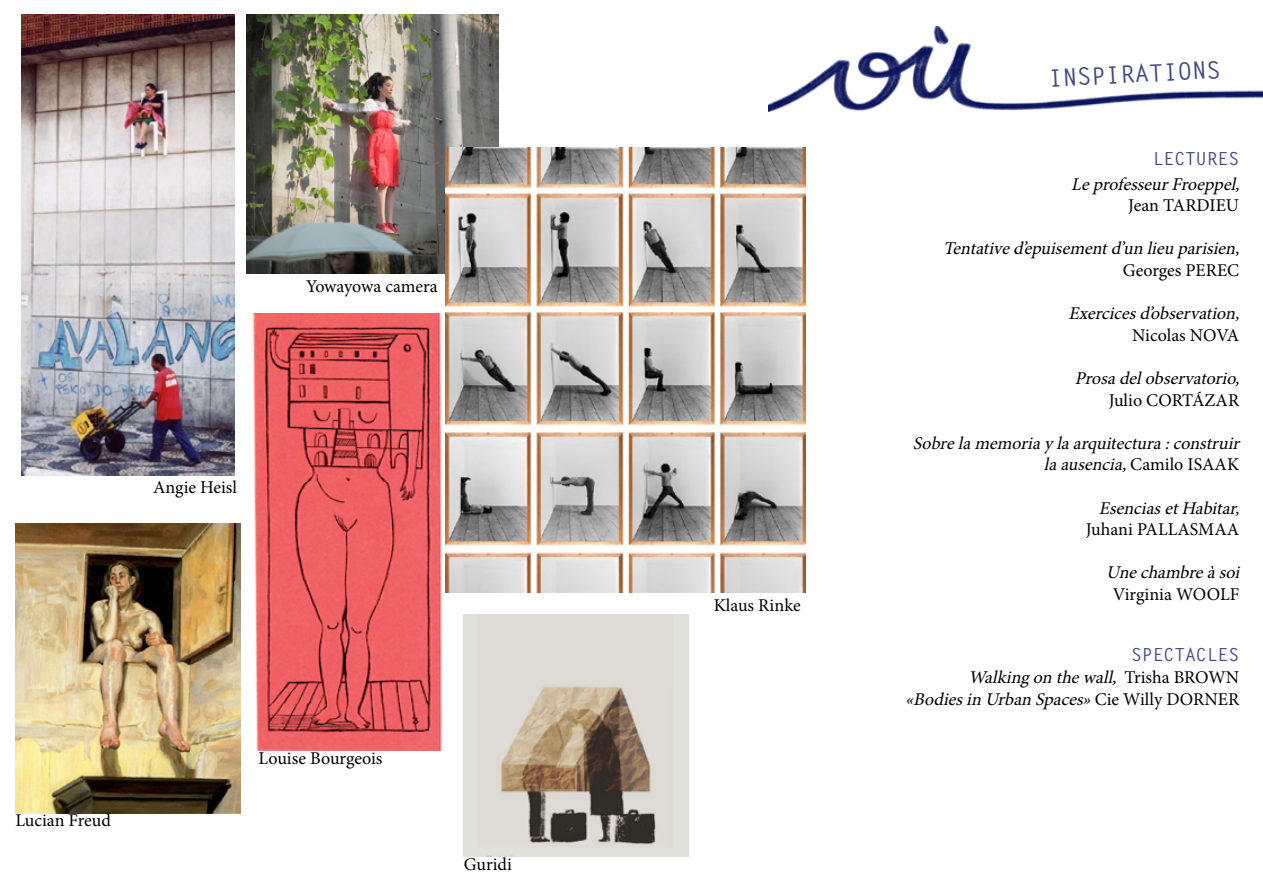
<style>
.page{position:relative;width:1263px;height:893px;background:#fff}
.page>*{position:absolute;margin:0;border:0;box-sizing:border-box;transform-origin:0 0}
.t1{font:700 24px "Letter Gothic Std";color:#40487f}
.t2{font:italic 18px/21.6px "Minion Pro";color:#000;text-align:right}
.t3{font:18px "Minion Pro";color:#000}
.t4{font:700 18px "Letter Gothic Std";color:#40487f}
.s1{font-style:normal}
</style>
<div class="page">
<img style="left:769px;top:26px;width:494px;height:86px">
<img style="left:246px;top:15px;width:252px;height:258px">
<img style="left:252px;top:314px;width:194px;height:436px">
<img style="left:446px;top:148px;width:359px;height:444px">
<img style="left:21px;top:15px;width:214px;height:460px">
<img style="left:464px;top:614px;width:225px;height:243px">
<img style="left:16px;top:523px;width:225px;height:290px">
<p class="t3" style="left:306px;top:274px;width:133px">Yowayowa camera</p>
<p class="t3" style="left:153px;top:475px;width:86px">Angie Heisl</p>
<p class="t3" style="left:16px;top:808px;width:97px">Lucian Freud</p>
<p class="t3" style="left:258px;top:746px;width:126px">Louise Bourgeois</p>
<p class="t3" style="left:464px;top:852px;width:50px">Guridi</p>
<p class="t3" style="left:714px;top:593px;width:89px">Klaus Rinke</p>
<h1 class="t1" style="left:1047px;top:64px;width:174px;rotate:-3deg">INSPIRATIONS</h1>
<p class="t4" style="left:1153px;top:148px;width:88px">LECTURES</p>
<p class="t2" style="left:1071px;top:173px;width:175px">LeprofesseurFroeppel,</p>
<p class="t3" style="left:1128px;top:193px;width:113px">Jean TARDIEU</p>
<p class="t2" style="left:943px;top:238px;width:303px">Tentatived’epuisementd’un lieuparisien,</p>
<p class="t3" style="left:1123px;top:258px;width:118px">Georges PEREC</p>
<p class="t2" style="left:1068px;top:303px;width:177px">Exercicesd’observation,</p>
<p class="t3" style="left:1132px;top:323px;width:108px">Nicolas NOVA</p>
<p class="t2" style="left:1075px;top:367px;width:171px">Prosadelobservatorio,</p>
<p class="t3" style="left:1109px;top:388px;width:132px">Julio CORTÁZAR</p>
<p class="t2" style="left:913px;top:432px;width:333px">Sobrelamemoriaylaarquitectura:construir laausencia,<span class="s1">Camilo ISAAK</span></p>
<p class="t2" style="left:1099px;top:497px;width:147px">EsenciasetHabitar,</p>
<p class="t3" style="left:1086px;top:517px;width:155px">Juhani PALLASMAA</p>
<p class="t2" style="left:1106px;top:562px;width:140px">Unechambreàsoi</p>
<p class="t3" style="left:1113px;top:582px;width:128px">Virginia WOOLF</p>
<p class="t4" style="left:1131px;top:644px;width:109px">SPECTACLES</p>
<p class="t2" style="left:905px;top:666px;width:335px">Walkingon thewall, <span class="s1">T r i s h a B R O W N </span>«Bodiesin Urban Spaces»<span class="s1">C i e Wi l ly D O RN E R</span></p>
</div>
